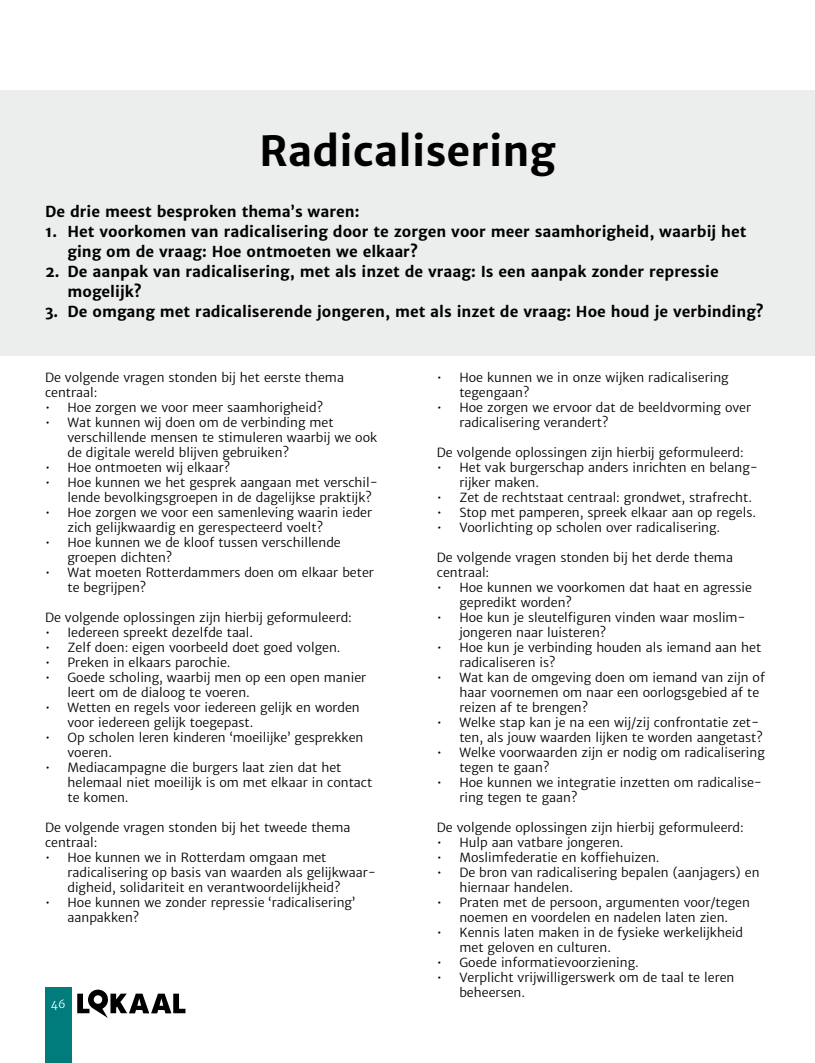
<style>
.page{position:relative;width:815px;height:1063px;background:#fff}
.page>*{position:absolute;margin:0;border:0;box-sizing:border-box;transform-origin:0 0}
.t1{font:700 41.25px "Merriweather Sans";color:#000}
.t2{font:700 15px/20px "Merriweather Sans";color:#000}
.t3{font:12.5px/15px "Merriweather Sans";color:#000}
.t4{font:11.25px "Merriweather Sans";color:#fff}
</style>
<div class="page">
<div style="left:0;top:90px;width:815px;height:266px;background:#eceded"></div>
<div style="left:45px;top:987px;width:27px;height:76px;background:#007c7c"></div>
<svg style="left:77px;top:990px;width:108px;height:28px"></svg>
<h1 class="t1" style="left:259px;top:126px;width:298px">Radicalisering</h1>
<p class="t2" style="left:45px;top:201px;width:316px">De drie meest besproken thema’s waren:</p>
<p class="t2" style="left:68px;top:221px;width:680px;text-indent:-22px">1. Het voorkomen van radicalisering door te zorgen voor meer saamhorigheid, waarbij het ging om de vraag: Hoe ontmoeten we elkaar?</p>
<p class="t2" style="left:68px;top:261px;width:653px;text-indent:-22px">2. De aanpak van radicalisering, met als inzet de vraag: Is een aanpak zonder repressie mogelijk?</p>
<p class="t2" style="left:45px;top:301px;width:720px">3. De omgang met radicaliserende jongeren, met als inzet de vraag: Hoe houd je verbinding?</p>
<p class="t3" style="left:45px;top:370px;width:301px">De volgende vragen stonden bij het eerste thema centraal:</p>
<p class="t3" style="left:45px;top:400px;width:280px">• Hoe zorgen we voor meer saamhorigheid?</p>
<p class="t3" style="left:68px;top:415px;width:311px;text-indent:-22px">• Wat kunnen wij doen om de verbinding met verschillende mensen te stimuleren waarbij we ook de digitale wereld blijven gebruiken?</p>
<p class="t3" style="left:45px;top:460px;width:187px">• Hoe ontmoeten wij elkaar?</p>
<p class="t3" style="left:67px;top:475px;width:312px;text-indent:-22px">• Hoe kunnen we het gesprek aangaan met verschil&shy;lende bevolkingsgroepen in de dagelijkse praktijk?</p>
<p class="t3" style="left:67px;top:505px;width:306px;text-indent:-22px">• Hoe zorgen we voor een samenleving waarin ieder zich gelijkwaardig en gerespecteerd voelt?</p>
<p class="t3" style="left:67px;top:535px;width:275px;text-indent:-22px">• Hoe kunnen we de kloof tussen verschillende groepen dichten?</p>
<p class="t3" style="left:67px;top:565px;width:308px;text-indent:-22px">• Wat moeten Rotterdammers doen om elkaar beter te begrijpen?</p>
<p class="t3" style="left:45px;top:610px;width:308px">De volgende oplossingen zijn hierbij geformuleerd:</p>
<p class="t3" style="left:45px;top:625px;width:210px">• Iedereen spreekt dezelfde taal.</p>
<p class="t3" style="left:45px;top:640px;width:297px">• Zelf doen: eigen voorbeeld doet goed volgen.</p>
<p class="t3" style="left:45px;top:655px;width:187px">• Preken in elkaars parochie.</p>
<p class="t3" style="left:67px;top:670px;width:300px;text-indent:-22px">• Goede scholing, waarbij men op een open manier leert om de dialoog te voeren.</p>
<p class="t3" style="left:67px;top:700px;width:294px;text-indent:-22px">• Wetten en regels voor iedereen gelijk en worden voor iedereen gelijk toegepast.</p>
<p class="t3" style="left:67px;top:730px;width:297px;text-indent:-22px">• Op scholen leren kinderen ‘moeilijke’ gesprekken voeren.</p>
<p class="t3" style="left:67px;top:760px;width:306px;text-indent:-22px">• Mediacampagne die burgers laat zien dat het helemaal niet moeilijk is om met elkaar in contact te komen.</p>
<p class="t3" style="left:45px;top:820px;width:307px">De volgende vragen stonden bij het tweede thema centraal:</p>
<p class="t3" style="left:67px;top:850px;width:310px;text-indent:-22px">• Hoe kunnen we in Rotterdam omgaan met radicalisering op basis van waarden als gelijkwaar&shy;digheid, solidariteit en verantwoordelijkheid?</p>
<p class="t3" style="left:67px;top:895px;width:289px;text-indent:-22px">• Hoe kunnen we zonder repressie ‘radicalisering’ aanpakken?</p>
<p class="t4" style="left:51px;top:997px;width:16px">46</p>
<p class="t3" style="left:459px;top:370px;width:271px;text-indent:-22px">• Hoe kunnen we in onze wijken radicalisering tegengaan?</p>
<p class="t3" style="left:459px;top:400px;width:293px;text-indent:-22px">• Hoe zorgen we ervoor dat de beeldvorming over radicalisering verandert?</p>
<p class="t3" style="left:437px;top:445px;width:308px">De volgende oplossingen zijn hierbij geformuleerd:</p>
<p class="t3" style="left:459px;top:460px;width:300px;text-indent:-22px">• Het vak burgerschap anders inrichten en belang&shy;rijker maken.</p>
<p class="t3" style="left:437px;top:490px;width:317px">• Zet de rechtstaat centraal: grondwet, strafrecht.</p>
<p class="t3" style="left:437px;top:505px;width:321px">• Stop met pamperen, spreek elkaar aan op regels.</p>
<p class="t3" style="left:437px;top:520px;width:285px">• Voorlichting op scholen over radicalisering.</p>
<p class="t3" style="left:437px;top:550px;width:298px">De volgende vragen stonden bij het derde thema centraal:</p>
<p class="t3" style="left:459px;top:580px;width:294px;text-indent:-22px">• Hoe kunnen we voorkomen dat haat en agressie gepredikt worden?</p>
<p class="t3" style="left:459px;top:610px;width:288px;text-indent:-22px">• Hoe kun je sleutelfiguren vinden waar moslim&shy;jongeren naar luisteren?</p>
<p class="t3" style="left:459px;top:640px;width:303px;text-indent:-22px">• Hoe kun je verbinding houden als iemand aan het radicaliseren is?</p>
<p class="t3" style="left:459px;top:670px;width:307px;text-indent:-22px">• Wat kan de omgeving doen om iemand van zijn of haar voornemen om naar een oorlogsgebied af te reizen af te brengen?</p>
<p class="t3" style="left:437px;top:715px;width:327px;text-align:right">• Welke stap kan je na een wij/zij confrontatie zet&shy;ten, als jouw waarden lijken te worden aangetast?</p>
<p class="t3" style="left:459px;top:745px;width:307px;text-indent:-22px">• Welke voorwaarden zijn er nodig om radicalisering tegen te gaan?</p>
<p class="t3" style="left:459px;top:775px;width:304px;text-indent:-22px">• Hoe kunnen we integratie inzetten om radicalise&shy;ring tegen te gaan?</p>
<p class="t3" style="left:437px;top:820px;width:308px">De volgende oplossingen zijn hierbij geformuleerd:</p>
<p class="t3" style="left:437px;top:835px;width:188px">• Hulp aan vatbare jongeren.</p>
<p class="t3" style="left:437px;top:850px;width:224px">• Moslimfederatie en koffiehuizen.</p>
<p class="t3" style="left:459px;top:865px;width:302px;text-indent:-22px">• De bron van radicalisering bepalen (aanjagers) en hiernaar handelen.</p>
<p class="t3" style="left:437px;top:895px;width:315px;text-align:center">• Praten met de persoon, argumenten voor/tegen noemen en voordelen en nadelen laten zien.</p>
<p class="t3" style="left:459px;top:925px;width:285px;text-indent:-22px">• Kennis laten maken in de fysieke werkelijkheid met geloven en culturen.</p>
<p class="t3" style="left:437px;top:955px;width:203px">• Goede informatievoorziening.</p>
<p class="t3" style="left:459px;top:970px;width:277px;text-indent:-22px">• Verplicht vrijwilligerswerk om de taal te leren beheersen.</p>
</div>
